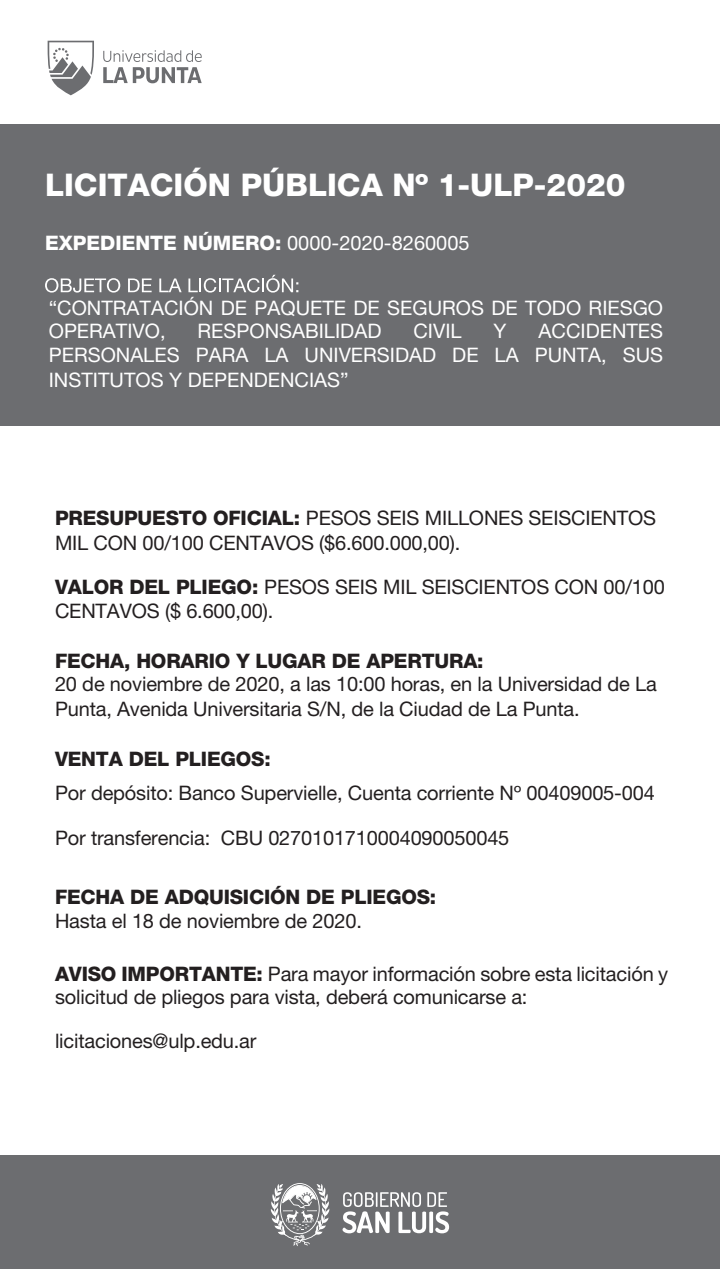
<style>
.page{position:relative;width:720px;height:1269px;background:#fff}
.page>*{position:absolute;margin:0;border:0;box-sizing:border-box;transform-origin:0 0}
.t1{font:800 31.25px "Helvetica Neue LT Std";color:#fff}
.t2{font:20px/24px "Helvetica Neue LT Std";letter-spacing:-.01em;color:#231f20}
.t3{font:20px/24.8px "Helvetica Neue LT Std";color:#fff}
.t4{font:800 20px "Helvetica Neue LT Std";letter-spacing:-.01em;color:#231f20}
.t5{font:800 20px "Helvetica Neue LT Std";color:#fff}
.s1{font-weight:400}
.s2{font-weight:800}
</style>
<div class="page">
<div style="left:0;top:124px;width:719px;height:301px;background:#6c6d70"></div>
<div style="left:0;top:1155px;width:719px;height:114px;background:#6c6d70"></div>
<svg style="left:48px;top:41px;width:46px;height:54px"></svg>
<svg style="left:103px;top:50px;width:98px;height:33px"></svg>
<svg style="left:342px;top:1192px;width:107px;height:41px"></svg>
<svg style="left:271px;top:1183px;width:58px;height:63px"></svg>
<svg style="left:45px;top:278px;width:75px;height:14px"></svg>
<svg style="left:128px;top:278px;width:23px;height:14px"></svg>
<svg style="left:159px;top:278px;width:22px;height:14px"></svg>
<svg style="left:188px;top:275px;width:110px;height:17px"></svg>
<h1 class="t1" style="left:45px;top:166px;width:581px">LICITACIÓN PÚBLICA Nº 1-ULP-2020</h1>
<p class="t5" style="left:45px;top:231px;width:426px">EXPEDIENTE NÚMERO: <span class="s1">0000-2020-8260005</span></p>
<p class="t3" style="left:49px;top:296px;width:615px;line-height:22.5px">“CONTRATACIÓN DE PAQUETE DE SEGUROS DE TODO RIESGO<br>OPERATIVO,</p>
<p class="t3" style="left:49px;top:318px;width:615px;text-align:justify;text-indent:489px">ACCIDENTES PERSONALES PARA LA UNIVERSIDAD DE LA PUNTA, SUS INSTITUTOS Y DEPENDENCIAS”</p>
<p class="t3" style="left:197px;top:318px;width:185px">RESPONSABILIDAD</p>
<p class="t3" style="left:413px;top:318px;width:50px">CIVIL</p>
<p class="t3" style="left:493px;top:318px;width:14px">Y</p>
<p class="t2" style="left:55px;top:506px;width:602px"><span class="s2">PRESUPUESTO OFICIAL:</span> PESOS SEIS MILLONES SEISCIENTOS<br>MIL CON 00/100 CENTAVOS ($6.600.000,00).</p>
<p class="t2" style="left:55px;top:574px;width:611px"><span class="s2">VALOR DEL PLIEGO:</span> PESOS SEIS MIL SEISCIENTOS CON 00/100<br>CENTAVOS ($ 6.600,00).</p>
<p class="t4" style="left:55px;top:649px;width:430px">FECHA, HORARIO Y LUGAR DE APERTURA:</p>
<p class="t2" style="left:55px;top:671px;width:603px;line-height:25.2px">20 de noviembre de 2020, a las 10:00 horas, en la Universidad de La<br>Punta, Avenida Universitaria S/N, de la Ciudad de La Punta.</p>
<p class="t4" style="left:55px;top:747px;width:217px">VENTA DEL PLIEGOS:</p>
<p class="t2" style="left:55px;top:780px;width:601px">Por depósito: Banco Supervielle, Cuenta corriente Nº 00409005-004</p>
<p class="t2" style="left:55px;top:825px;width:455px">Por transferencia: CBU 0270101710004090050045</p>
<p class="t4" style="left:55px;top:885px;width:382px">FECHA DE ADQUISICIÓN DE PLIEGOS:</p>
<p class="t2" style="left:55px;top:909px;width:308px">Hasta el 18 de noviembre de 2020.</p>
<p class="t2" style="left:55px;top:961px;width:614px"><span class="s2">AVISO IMPORTANTE:</span> Para mayor información sobre esta licitación y solicitud de pliegos para vista, deberá comunicarse a:</p>
<p class="t2" style="left:55px;top:1028px;width:203px">licitaciones@ulp.edu.ar</p>
</div>
